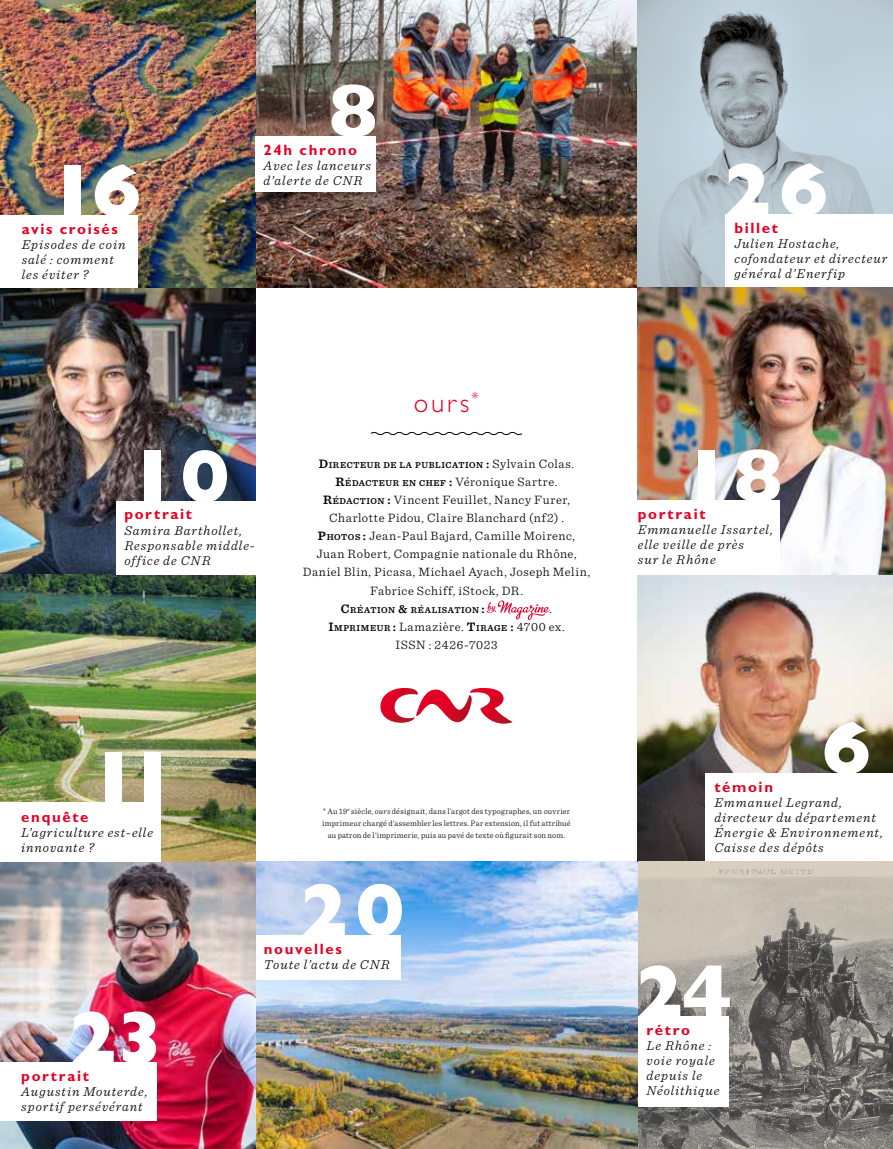
<style>
.page{position:relative;width:893px;height:1149px;background:#fff}
.page>*{position:absolute;margin:0;border:0;box-sizing:border-box;transform-origin:0 0}
.t1{font:800 75px "Gill Sans Std";letter-spacing:-.015em;color:#fff}
.t2{font:300 27px "Gill Sans Std";color:#e40024}
.t3{font:700 15px "Gill Sans Std";letter-spacing:.11em;color:#e40024}
.t4{font:italic 300 13.5px/15px "Sentinel";letter-spacing:.07em;color:#000}
.t5{font:300 12.75px/18px "Sentinel";letter-spacing:.045em;color:#000;text-align:center}
.t6{font:800 12px "Gill Sans Std";color:#000}
.t7{font:600 8.85px "Sentinel";letter-spacing:.06em;color:#000}
.t8{font:300 8.25px/12px "Sentinel";letter-spacing:.02em;color:#000;text-align:center}
.s1{font-size:12.75px}
.s2{font-weight:300;font-size:12.75px}
.s3{font-weight:600}
.s4{font-weight:600;font-size:8.85px}
.s5{font-style:italic}
</style>
<div class="page">
<svg style="left:370px;top:431px;width:153px;height:5px"></svg>
<svg style="left:380px;top:687px;width:132px;height:36px"></svg>
<svg style="left:487px;top:600px;width:62px;height:19px"></svg>
<img style="left:255px;top:861px;width:383px;height:287px">
<div style="left:255px;top:934px;width:146px;height:45px;background:#fff"></div>
<img style="left:0;top:861px;width:255px;height:287px">
<img style="left:255px;top:0;width:383px;height:287px">
<img style="left:638px;top:574px;width:255px;height:287px">
<img style="left:0;top:287px;width:255px;height:287px">
<img style="left:638px;top:0;width:255px;height:287px">
<img style="left:0;top:0;width:255px;height:287px">
<img style="left:0;top:574px;width:255px;height:287px">
<div style="left:0;top:215px;width:137px;height:72px;background:#fff"></div>
<div style="left:0;top:802px;width:161px;height:59px;background:#fff"></div>
<div style="left:255px;top:136px;width:120px;height:55px;background:#fff"></div>
<div style="left:706px;top:773px;width:187px;height:88px;background:#fff"></div>
<img style="left:638px;top:287px;width:255px;height:287px">
<div style="left:629px;top:500px;width:151px;height:74px;background:#fff"></div>
<div style="left:0;top:1062px;width:156px;height:58px;background:#fff"></div>
<div style="left:116px;top:500px;width:152px;height:74px;background:#fff"></div>
<svg style="left:638px;top:861px;width:255px;height:287px;background:#928e87"></svg>
<div style="left:638px;top:1015px;width:91px;height:91px;background:#fff"></div>
<div style="left:726px;top:214px;width:167px;height:73px;background:#fff"></div>
<h1 class="t1" style="left:47px;top:147px;width:96px">16</h1>
<p class="t4" style="left:22px;top:236px;width:105px">Episodes de coin salé : comment les éviter ?</p>
<p class="t3" style="left:22px;top:220px;width:98px">avis croisés</p>
<h1 class="t1" style="left:328px;top:67px;width:52px">8</h1>
<p class="t3" style="left:264px;top:141px;width:95px">24h chrono</p>
<p class="t4" style="left:264px;top:157px;width:109px">Avec les lanceurs d’alerte de CNR</p>
<h1 class="t1" style="left:128px;top:432px;width:104px">10</h1>
<p class="t4" style="left:124px;top:521px;width:132px">Samira Barthollet,<br>Responsable middle&shy;office de CNR</p>
<p class="t3" style="left:124px;top:505px;width:69px">portrait</p>
<h2 class="t2" style="left:414px;top:388px;width:67px">ours<sup>*</sup></h2>
<p class="t7" style="left:319px;top:458px;width:257px"><span class="s1">D</span>IRECTEUR DE LA PUBLICATION <span class="s1">:</span> <span class="s2">Sylvain Colas.</span></p>
<p class="t5" style="left:303px;top:472px;width:289px"><span class="s3">R</span><span class="s4">ÉDACTEUR EN CHEF</span> <span class="s3">:</span> Véronique Sartre.<br><span class="s3">R</span><span class="s4">ÉDACTION</span> <span class="s3">:</span> Vincent Feuillet, Nancy Furer, Charlotte Pidou, Claire Blanchard (nf2) .<br><span class="s3">P</span><span class="s4">HOTOS</span> <span class="s3">:</span> Jean-Paul Bajard, Camille Moirenc, Juan Robert, Compagnie nationale du Rhône, Daniel Blin, Picasa, Michael Ayach, Joseph Melin, Fabrice Schiff, iStock, DR.</p>
<p class="t7" style="left:341px;top:602px;width:145px"><span class="s1">C</span>RÉATION <span class="s1">&amp;</span> RÉALISATION <span class="s1">:</span></p>
<p class="t5" style="left:549px;top:598px;width:4px">.</p>
<p class="t5" style="left:328px;top:616px;width:238px"><span class="s3">I</span><span class="s4">MPRIMEUR</span> <span class="s3">:</span> Lamazière. <span class="s3">T</span><span class="s4">IRAGE</span> <span class="s3">:</span> 4700 ex.</p>
<p class="t5" style="left:395px;top:634px;width:104px">ISSN : 2426-7023</p>
<h1 class="t1" style="left:88px;top:734px;width:91px">11</h1>
<p class="t4" style="left:21px;top:824px;width:133px">L’agriculture est-elle innovante ?</p>
<p class="t3" style="left:21px;top:808px;width:69px">enquête</p>
<h1 class="t1" style="left:67px;top:993px;width:99px">23</h1>
<p class="t3" style="left:21px;top:1066px;width:69px">portrait</p>
<p class="t4" style="left:21px;top:1082px;width:128px">Augustin Mouterde, sportif persévérant</p>
<p class="t6" style="left:85px;top:1105px;width:10px">4</p>
<p class="t8" style="left:322px;top:804px;width:250px">* Au 19<sup>e</sup> siècle, <span class="s5">ours</span> désignait, dans l’argot des typographes, un ouvrier imprimeur chargé d’assembler les lettres. Par extension, il fut attribué au patron de l’imprimerie, puis au pavé de texte où figurait son nom.</p>
<h1 class="t1" style="left:299px;top:866px;width:108px">20</h1>
<p class="t3" style="left:264px;top:939px;width:80px">nouvelles</p>
<p class="t4" style="left:264px;top:955px;width:127px">Toute l’actu de CNR</p>
<h1 class="t1" style="left:722px;top:146px;width:108px">26</h1>
<p class="t3" style="left:734px;top:219px;width:45px">billet</p>
<p class="t4" style="left:734px;top:235px;width:154px">Julien Hostache, cofondateur et directeur général d’Enerfip</p>
<h1 class="t1" style="left:681px;top:432px;width:104px">18</h1>
<p class="t4" style="left:638px;top:520px;width:137px">Emmanuelle Issartel, elle veille de près<br>sur le Rhône</p>
<p class="t3" style="left:638px;top:504px;width:69px">portrait</p>
<h1 class="t1" style="left:821px;top:704px;width:52px">6</h1>
<p class="t4" style="left:714px;top:794px;width:170px">Emmanuel Legrand, directeur du département<br>Énergie &amp; Environnement,<br>Caisse des dépôts</p>
<p class="t3" style="left:714px;top:778px;width:60px">témoin</p>
<h1 class="t1" style="left:634px;top:947px;width:100px">24</h1>
<p class="t3" style="left:647px;top:1021px;width:45px">rétro</p>
<p class="t4" style="left:647px;top:1037px;width:75px">Le Rhône : voie royale depuis le<br>Néolithique</p>
</div>
